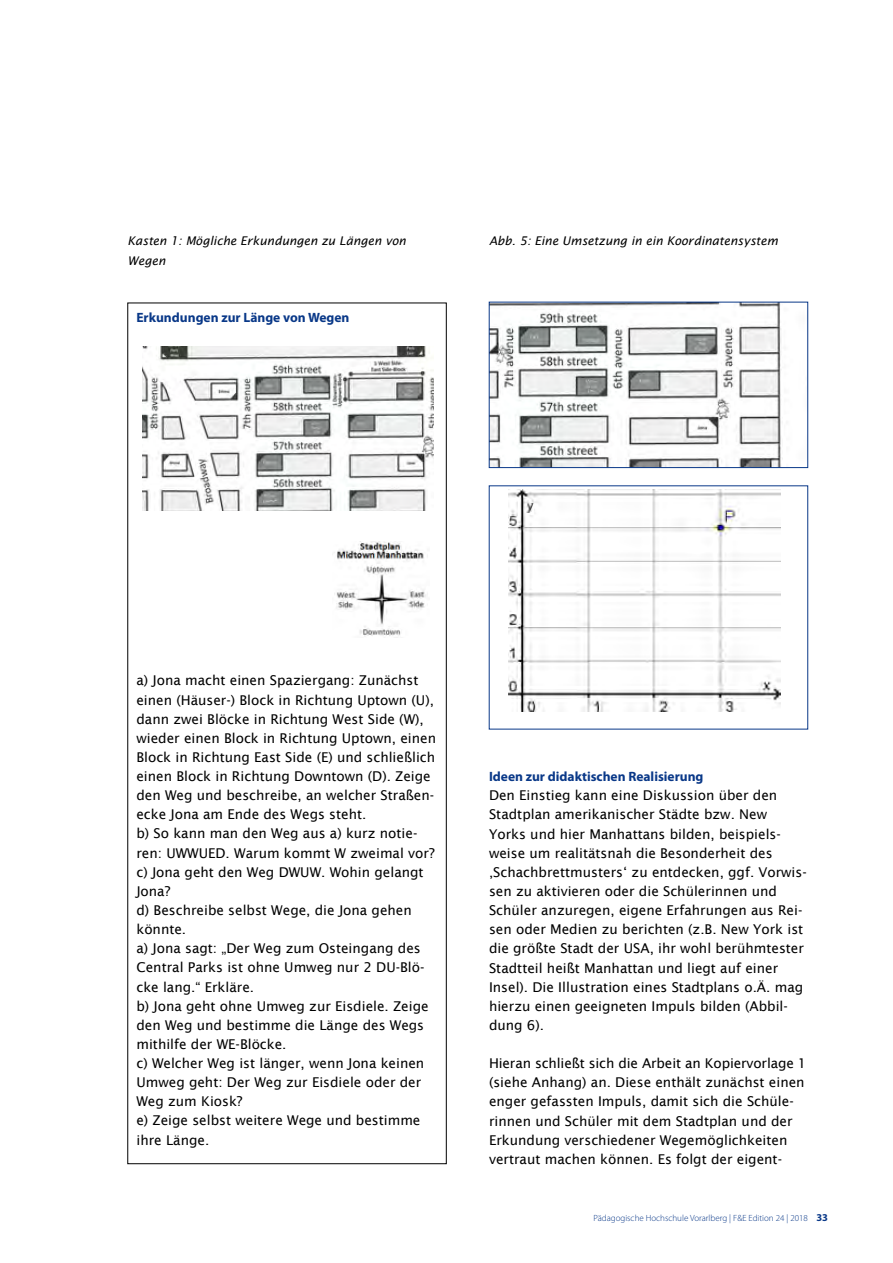
<style>
.page{position:relative;width:893px;height:1263px;background:#fff}
.page>*{position:absolute;margin:0;border:0;box-sizing:border-box;transform-origin:0 0}
.t1{font:13.5px/19.2px "Lucida Sans";color:#000}
.t2{font:700 13.5px "Myriad Pro";color:#093888}
.t3{font:italic 12px/19.2px "Lucida Sans";color:#000}
.t4{font:300 9px "Myriad Pro";color:#093888}
.s1{font-weight:700;font-size:10.5px}
</style>
<div class="page">
<img style="left:143px;top:346px;width:290px;height:165px">
<img style="left:334px;top:542px;width:94px;height:96px">
<img style="left:509px;top:490px;width:272px;height:221px">
<img style="left:491px;top:304px;width:292px;height:162px">
<div style="left:489px;top:302px;width:319px;height:166px;border:1px solid #093888"></div>
<p class="t3" style="left:128px;top:231px;width:280px">Kasten 1: Mögliche Erkundungen zu Längen von<br>Wegen</p>
<p class="t3" style="left:489px;top:231px;width:291px">Abb. 5: Eine Umsetzung in ein Koordinatensystem</p>
<p class="t2" style="left:136px;top:308px;width:215px">Erkundungen zur Länge von Wegen</p>
<p class="t1" style="left:136px;top:671px;width:301px">a) Jona macht einen Spaziergang: Zunächst einen (Häuser-) Block in Richtung Uptown (U), dann zwei Blöcke in Richtung West Side (W), wieder einen Block in Richtung Uptown, einen Block in Richtung East Side (E) und schließlich einen Block in Richtung Downtown (D). Zeige den Weg und beschreibe, an welcher Straßen&shy;ecke Jona am Ende des Wegs steht.<br>b) So kann man den Weg aus a) kurz notie&shy;ren: UWWUED. Warum kommt W zweimal vor? c) Jona geht den Weg DWUW. Wohin gelangt Jona?<br>d) Beschreibe selbst Wege, die Jona gehen könnte.<br>a) Jona sagt: „Der Weg zum Osteingang des Central Parks ist ohne Umweg nur 2 DU-Blö&shy;cke lang.“ Erkläre.<br>b) Jona geht ohne Umweg zur Eisdiele. Zeige den Weg und bestimme die Länge des Wegs mithilfe der WE-Blöcke.<br>c) Welcher Weg ist länger, wenn Jona keinen Umweg geht: Der Weg zur Eisdiele oder der Weg zum Kiosk?<br>e) Zeige selbst weitere Wege und bestimme ihre Länge.</p>
<p class="t2" style="left:489px;top:768px;width:216px">Ideen zur didaktischen Realisierung</p>
<p class="t1" style="left:489px;top:786px;width:319px">Den Einstieg kann eine Diskussion über den Stadtplan amerikanischer Städte bzw. New Yorks und hier Manhattans bilden, beispiels&shy;weise um realitätsnah die Besonderheit des ‚Schachbrettmusters‘ zu entdecken, ggf. Vorwis&shy;sen zu aktivieren oder die Schülerinnen und Schüler anzuregen, eigene Erfahrungen aus Rei&shy;sen oder Medien zu berichten (z.B. New York ist die größte Stadt der USA, ihr wohl berühmtester Stadtteil heißt Manhattan und liegt auf einer Insel). Die Illustration eines Stadtplans o.Ä. mag hierzu einen geeigneten Impuls bilden (Abbil&shy;dung 6).</p>
<p class="t1" style="left:489px;top:1054px;width:319px">Hieran schließt sich die Arbeit an Kopiervorlage 1 (siehe Anhang) an. Diese enthält zunächst einen enger gefassten Impuls, damit sich die Schüle&shy;rinnen und Schüler mit dem Stadtplan und der Erkundung verschiedener Wegemöglichkeiten vertraut machen können. Es folgt der eigent-</p>
<p class="t4" style="left:594px;top:1213px;width:236px">Pädagogische Hochschule Vorarlberg | F&amp;E Edition 24 | 2018 <span class="s1">33</span></p>
</div>
